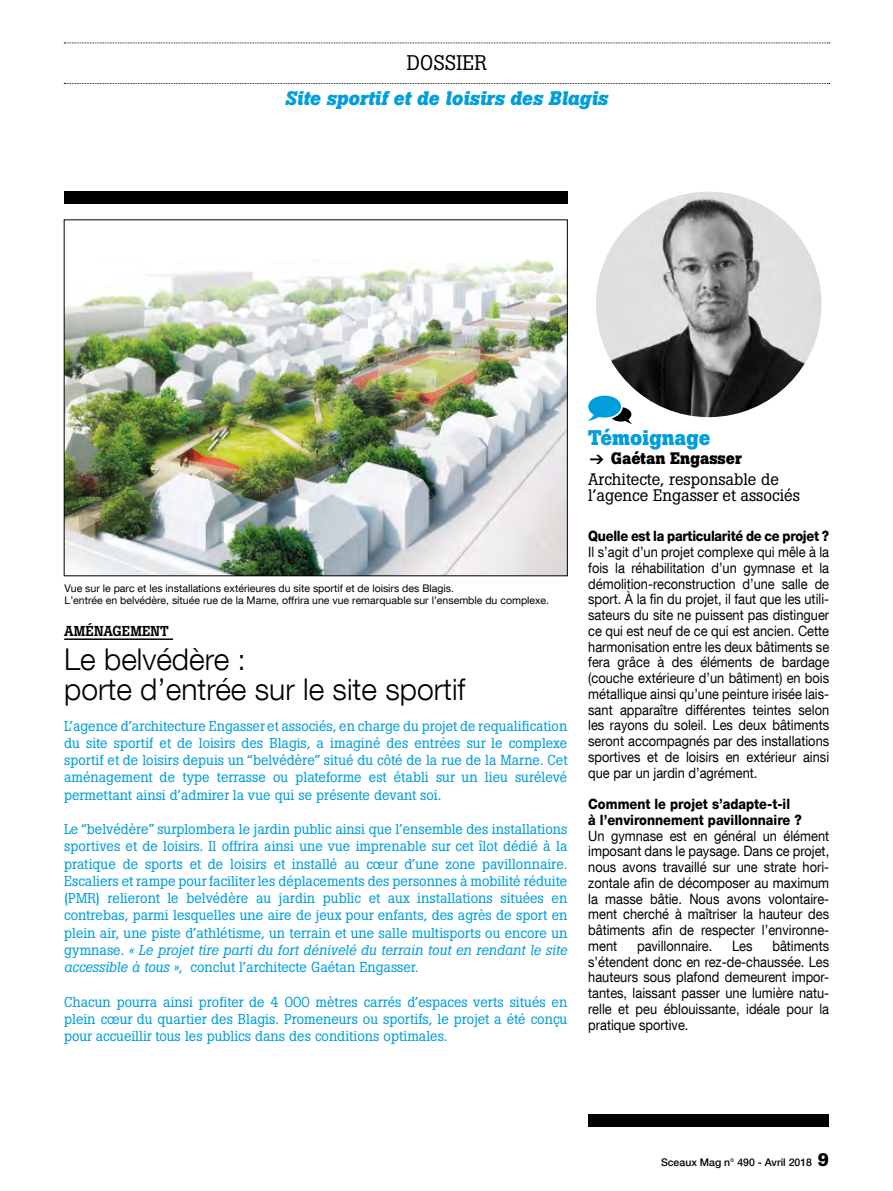
<style>
.page{position:relative;width:893px;height:1191px;background:#fff}
.page>*{position:absolute;margin:0;border:0;box-sizing:border-box;transform-origin:0 0}
.t1{font:300 30px/30px "Helvetica Neue LT Com";color:#000}
.t2{font:700 21px "Boton Pro";color:#009edc}
.t3{font:21px "Boton Pro";letter-spacing:.01em;color:#000}
.t4{font:italic 700 19.5px "Boton Pro";color:#009edc}
.t5{font:16.5px/20.7px "Boton Pro";color:#000}
.t6{font:14.25px/17.2px "Boton Pro";color:#009edc;text-align:justify}
.t7{font:14.25px/15.8px "Helvetica Neue LT Com";color:#000;text-align:justify;scale:.9 1}
.t8{font:500 14.25px "Boton Pro";letter-spacing:.01em;color:#000}
.t9{font:10.5px/12px "Helvetica Neue LT Com";color:#000}
.t10{font:500 10.5px "Helvetica Neue LT Com";color:#000}
.s1{font-style:italic}
.s2{font-family:"Flesh Plain";font-size:18px}
.s3{font-weight:700}
.s4{font-weight:800}
.s5{font-family:"Boton Pro";font-weight:700;font-size:18px}
</style>
<div class="page">
<svg style="left:64px;top:43px;width:766px;height:1px"></svg>
<svg style="left:64px;top:83px;width:766px;height:1px"></svg>
<div style="left:64px;top:191px;width:503px;height:13px;background:#000"></div>
<img style="left:66px;top:259px;width:499px;height:315px">
<hr style="left:64px;top:638px;width:109px;height:2px;background:#000">
<div style="left:588px;top:1114px;width:241px;height:13px;background:#000"></div>
<svg style="left:588px;top:395px;width:44px;height:29px"></svg>
<img style="left:596px;top:192px;width:225px;height:225px;border-radius:113px">
<p class="t3" style="left:407px;top:49px;width:82px">DOSSIER</p>
<p class="t4" style="left:285px;top:85px;width:324px">Site sportif et de loisirs des Blagis</p>
<p class="t9" style="left:65px;top:582px;width:486px">Vue sur le parc et les installations extérieures du site sportif et de loisirs des Blagis.<br>L’entrée en belvédère, située rue de la Marne, offrira une vue remarquable sur l’ensemble du complexe.</p>
<p class="t8" style="left:64px;top:622px;width:106px">AMÉNAGEMENT</p>
<p class="t1" style="left:64px;top:644px;width:403px">Le belvédère :<br>porte d’entrée sur le site sportif</p>
<p class="t6" style="left:64px;top:717px;width:505px">L’agence d’architecture Engasser et associés, en charge du projet de requalification du site sportif et de loisirs des Blagis, a imaginé des entrées sur le complexe sportif et de loisirs depuis un “belvédère” situé du côté de la rue de la Marne. Cet aménagement de type terrasse ou plateforme est établi sur un lieu surélevé permettant ainsi d’admirer la vue qui se présente devant soi.</p>
<p class="t6" style="left:64px;top:820px;width:505px">Le “belvédère” surplombera le jardin public ainsi que l’ensemble des installations sportives et de loisirs. Il offrira ainsi une vue imprenable sur cet îlot dédié à la pratique de sports et de loisirs et installé au cœur d’une zone pavillonnaire.<br>Escaliers et rampe pour faciliter les déplacements des personnes à mobilité réduite (PMR) relieront le belvédère au jardin public et aux installations situées en contrebas, parmi lesquelles une aire de jeux pour enfants, des agrès de sport en plein air, une piste d’athlétisme, un terrain et une salle multisports ou encore un gymnase. <span class="s1">« Le projet tire parti du fort dénivelé du terrain tout en rendant le site accessible à tous »</span>, conclut l’architecte Gaétan Engasser.</p>
<p class="t6" style="left:64px;top:993px;width:505px">Chacun pourra ainsi profiter de 4 000 mètres carrés d’espaces verts situés en plein cœur du quartier des Blagis. Promeneurs ou sportifs, le projet a été conçu pour accueillir tous les publics dans des conditions optimales.</p>
<p class="t2" style="left:588px;top:424px;width:124px">Témoignage</p>
<p class="t5" style="left:588px;top:448px;width:192px"><span class="s2">q</span> <span class="s3">Gaétan Engasser<br></span>Architecte, responsable de</p>
<p class="t5" style="left:588px;top:485px;width:213px">l’agence Engasser et associés</p>
<p class="t7" style="left:588px;top:528px;width:269px"><span class="s4">Quelle est la particularité de ce projet ?<br></span>Il s’agit d’un projet complexe qui mêle à la fois la réhabilitation d’un gymnase et la démolition-reconstruction d’une salle de sport. À la fin du projet, il faut que les utili&shy;sateurs du site ne puissent pas distinguer ce qui est neuf de ce qui est ancien. Cette harmonisation entre les deux bâtiments se fera grâce à des éléments de bardage (couche extérieure d’un bâtiment) en bois métallique ainsi qu’une peinture irisée lais&shy;sant apparaître différentes teintes selon les rayons du soleil. Les deux bâtiments seront accompagnés par des installations sportives et de loisirs en extérieur ainsi que par un jardin d’agrément.</p>
<p class="t7" style="left:588px;top:796px;width:269px;text-align:left"><span class="s4">Comment le projet s’adapte-t-il<br>à l’environnement pavillonnaire ?<br></span>Un gymnase est en général un élément imposant dans le paysage. Dans ce projet, nous avons travaillé sur une strate hori&shy;zontale afin de décomposer au maximum la masse bâtie. Nous avons volontaire&shy;ment cherché à maîtriser la hauteur des bâtiments afin de respecter l’environne&shy;ment</p>
<p class="t7" style="left:588px;top:937px;width:269px;text-indent:184px">bâtiments s’étendent donc en rez-de-chaussée. Les hauteurs sous plafond demeurent impor&shy;tantes, laissant passer une lumière natu&shy;relle et peu éblouissante, idéale pour la pratique sportive.</p>
<p class="t7" style="left:637px;top:937px;width:85px">pavillonnaire.</p>
<p class="t7" style="left:732px;top:937px;width:24px">Les</p>
<p class="t10" style="left:661px;top:1156px;width:170px">Sceaux Mag n° 490 - Avril 2018 <span class="s5">9</span></p>
</div>
